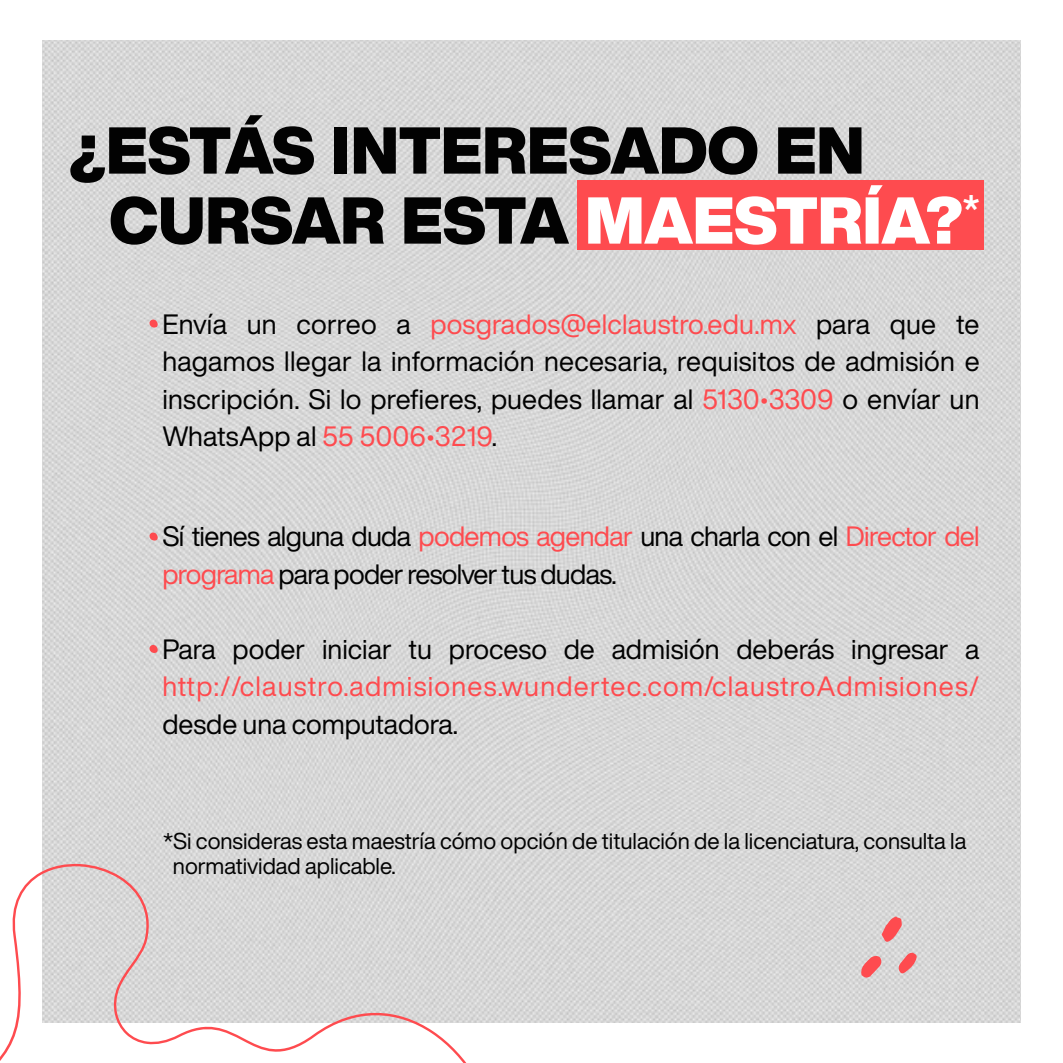
<style>
.page{position:relative;width:1063px;height:1063px;background:#fff}
.page>*{position:absolute;margin:0;border:0;box-sizing:border-box;transform-origin:0 0}
.t1{font:900 65px/70px "Helvetica Now Display";color:#020202}
.t2{font:27.5px/37.5px "Helvetica Now Display";letter-spacing:-.005em;color:#020202;text-align:justify}
.t3{font:27.5px/37.5px "Helvetica Now Display";letter-spacing:-.025em;color:#020202}
.t4{font:27.5px "Helvetica Now Display";letter-spacing:.045em;color:#fe4b4f}
.t5{font:22.5px/25px "Helvetica Now Display";color:#020202}
.s1{color:#fff}
.s2{color:#fe4b4f}
</style>
<div class="page">
<img style="left:42px;top:41px;width:979px;height:981px">
<svg style="left:882px;top:916px;width:20px;height:26px"></svg>
<svg style="left:860px;top:955px;width:22px;height:23px"></svg>
<svg style="left:898px;top:953px;width:19px;height:21px"></svg>
<svg style="left:0;top:863px;width:483px;height:200px;fill:#dbdada"></svg>
<div style="left:577px;top:180px;width:406px;height:70px;background:#fe4b4f"></div>
<svg style="left:149px;top:319px;width:9px;height:9px"></svg>
<svg style="left:149px;top:532px;width:9px;height:9px"></svg>
<svg style="left:149px;top:645px;width:9px;height:8px"></svg>
<h1 class="t1" style="left:109px;top:116px;width:872px;text-indent:-40px">¿ESTÁS INTERESADO EN<br>CURSAR ESTA <span class="s1">MAESTRÍA?</span><sup>*</sup></h1>
<p class="t2" style="left:162px;top:305px;width:819px">Envía un correo a <span class="s2">posgrados@elclaustro.edu.mx</span> para que te hagamos llegar la información necesaria, requisitos de admisión e inscripción. Si lo prefieres, puedes llamar al <span class="s2">5130•3309</span> o envíar un WhatsApp al <span class="s2">55 5006•3219</span>.</p>
<p class="t3" style="left:162px;top:518px;width:819px">Sí tienes alguna duda <span class="s2">podemos agendar</span> una charla con el <span class="s2">Director del programa</span> para poder resolver tus dudas.</p>
<p class="t2" style="left:162px;top:630px;width:819px">Para poder iniciar tu proceso de admisión deberás ingresar a</p>
<p class="t4" style="left:162px;top:668px;width:818px">http://claustro.admisiones.wundertec.com/claustroAdmisiones/</p>
<p class="t2" style="left:162px;top:705px;width:297px">desde una computadora.</p>
<p class="t5" style="left:173px;top:829px;width:795px;text-indent:-10px">*Si consideras esta maestría cómo opción de titulación de la licenciatura, consulta la normatividad aplicable.</p>
</div>
